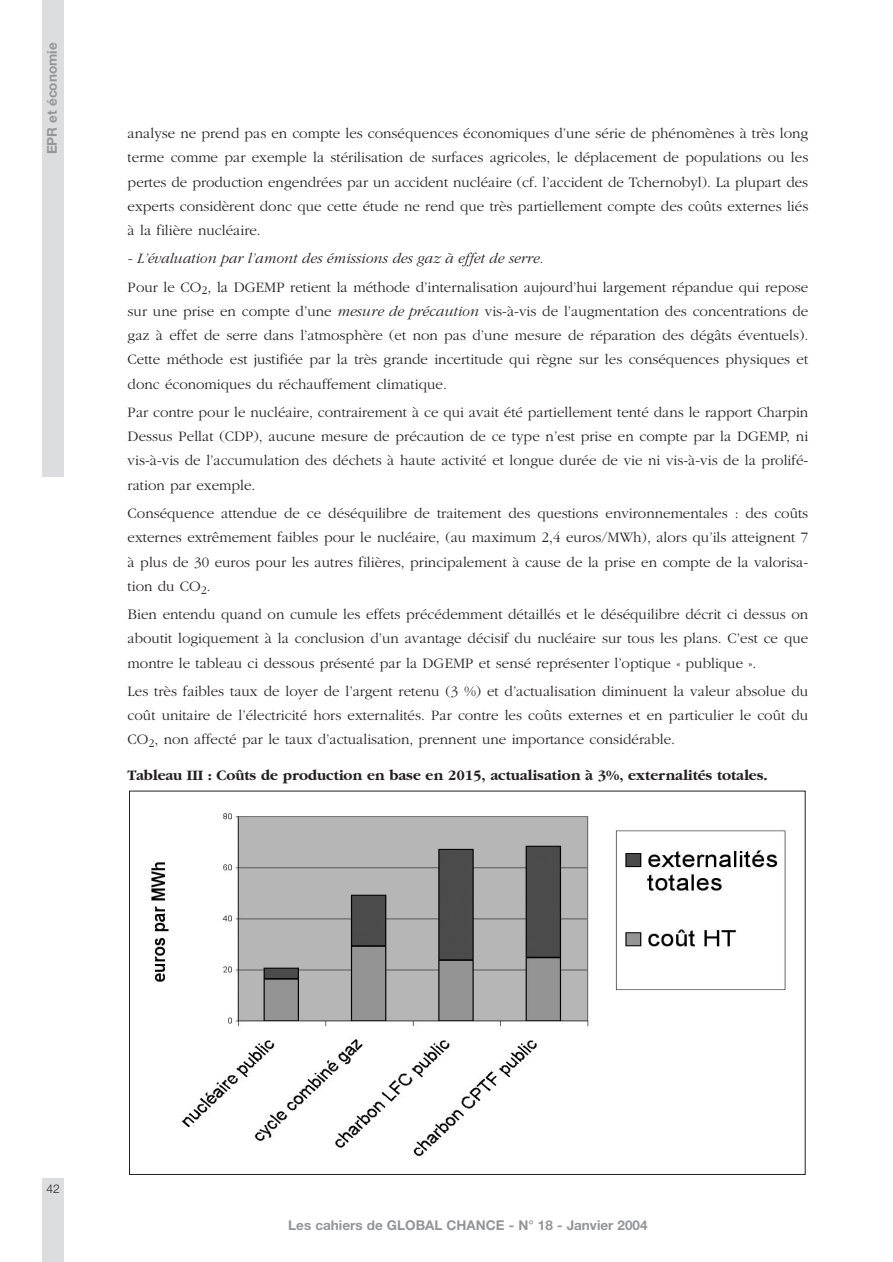
<style>
.page{position:relative;width:893px;height:1262px;background:#fff}
.page>*{position:absolute;margin:0;border:0;box-sizing:border-box;transform-origin:0 0}
.t1{font:300 15px/24.2px "Garamond";color:#231f20;text-align:justify}
.t2{font:700 15px "Garamond";color:#231f20}
.t3{font:700 13.5px "Helvetica Neue";color:#939598}
.t4{font:300 12px "Helvetica Neue";color:#231f20}
.s1{font-style:italic}
</style>
<div class="page">
<div style="left:43px;top:0;width:21px;height:476px;background:#dcdddf"></div>
<div style="left:43px;top:1178px;width:21px;height:84px;background:#dcdddf"></div>
<img style="left:151px;top:813px;width:635px;height:344px">
<p class="t3" style="left:47px;top:154px;width:113px;rotate:-90deg">EPR et économie</p>
<p class="t1" style="left:128px;top:122px;width:682px">analyse ne prend pas en compte les conséquences économiques d’une série de phénomènes à très long terme comme par exemple la stérilisation de surfaces agricoles, le déplacement de populations ou les pertes de production engendrées par un accident nucléaire (cf. l’accident de Tchernobyl). La plupart des experts considèrent donc que cette étude ne rend que très partiellement compte des coûts externes liés à la filière nucléaire.</p>
<p class="t1" style="left:128px;top:245px;width:682px;line-height:28.5px"><span class="s1">- L’évaluation par l’amont des émissions des gaz à effet de serre.<br></span>Pour le CO<sub>2</sub>, la DGEMP retient la méthode d’internalisation aujourd’hui largement répandue qui repose</p>
<p class="t1" style="left:128px;top:300px;width:682px">sur une prise en compte d’une <span class="s1">mesure de précaution</span> vis-à-vis de l’augmentation des concentrations de gaz à effet de serre dans l’atmosphère (et non pas d’une mesure de réparation des dégâts éventuels).<br>Cette méthode est justifiée par la très grande incertitude qui règne sur les conséquences physiques et donc économiques du réchauffement climatique.</p>
<p class="t1" style="left:128px;top:401px;width:682px">Par contre pour le nucléaire, contrairement à ce qui avait été partiellement tenté dans le rapport Charpin Dessus Pellat (CDP), aucune mesure de précaution de ce type n’est prise en compte par la DGEMP, ni vis-à-vis de l’accumulation des déchets à haute activité et longue durée de vie ni vis-à-vis de la prolifé&shy;ration par exemple.</p>
<p class="t1" style="left:128px;top:502px;width:682px">Conséquence attendue de ce déséquilibre de traitement des questions environnementales : des coûts externes extrêmement faibles pour le nucléaire, (au maximum 2,4 euros/MWh), alors qu’ils atteignent 7 à plus de 30 euros pour les autres filières, principalement à cause de la prise en compte de la valorisa&shy;tion du CO<sub>2</sub>.</p>
<p class="t1" style="left:128px;top:603px;width:682px">Bien entendu quand on cumule les effets précédemment détaillés et le déséquilibre décrit ci dessus on aboutit logiquement à la conclusion d’un avantage décisif du nucléaire sur tous les plans. C’est ce que montre le tableau ci dessous présenté par la DGEMP et sensé représenter l’optique « publique ».</p>
<p class="t1" style="left:128px;top:680px;width:682px">Les très faibles taux de loyer de l’argent retenu (3 %) et d’actualisation diminuent la valeur absolue du coût unitaire de l’électricité hors externalités. Par contre les coûts externes et en particulier le coût du CO<sub>2</sub>, non affecté par le taux d’actualisation, prennent une importance considérable.</p>
<p class="t2" style="left:128px;top:769px;width:641px">Tableau III : Coûts de production en base en 2015, actualisation à 3%, externalités totales.</p>
<p class="t4" style="left:46px;top:1184px;width:15px">42</p>
<p class="t3" style="left:288px;top:1220px;width:361px">Les cahiers de GLOBAL CHANCE - N° 18 - Janvier 2004</p>
</div>
